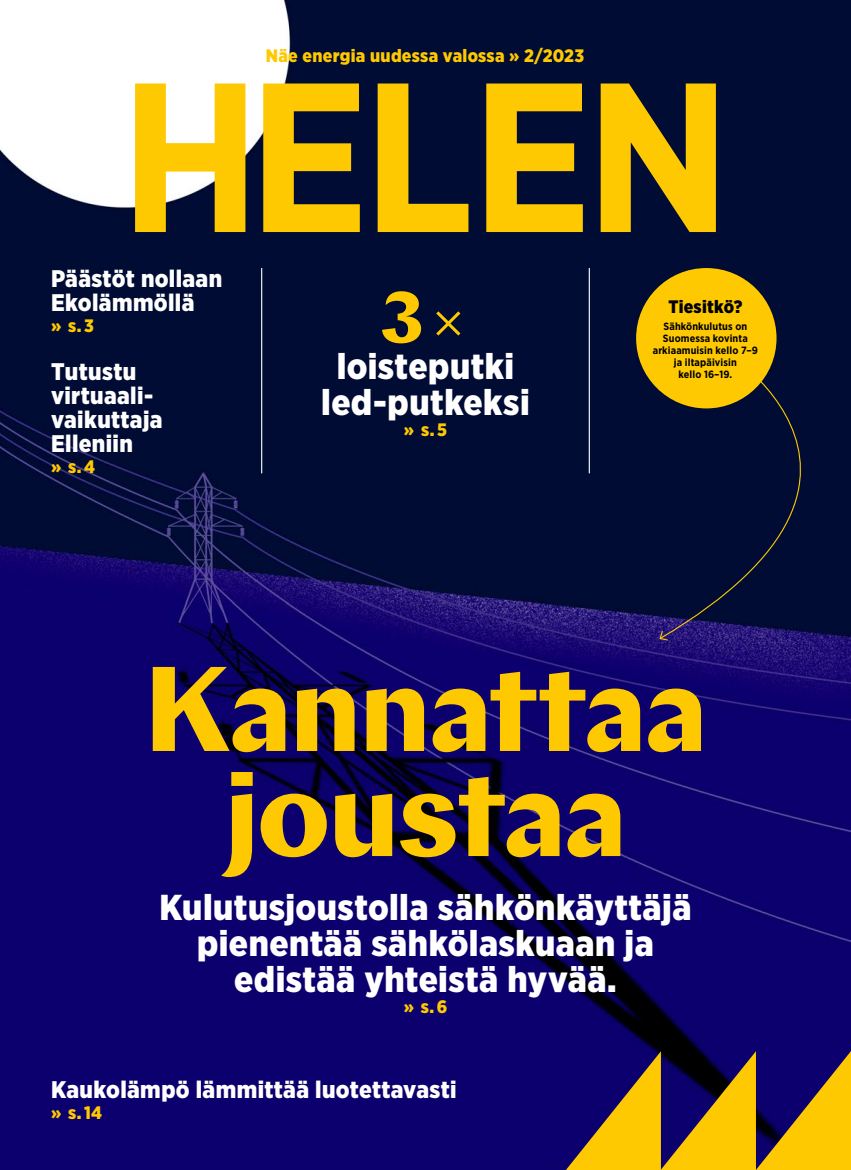
<style>
.page{position:relative;width:851px;height:1170px;background:#fff}
.page>*{position:absolute;margin:0;border:0;box-sizing:border-box;transform-origin:0 0}
._01_Otsikko_Chap{font:700 120px/105px "Chap";letter-spacing:-.015em;color:#fec900;text-align:center}
._01_Otsikko_Chap-2{font:700 72px "Chap";color:#fec900}
._02_Kansiotsikko{font:900 36px/36px "Gotham Narrow";letter-spacing:.01em;color:#fff;text-align:center}
._02_Kansiotsikko-2{font:900 24px/24px "Gotham Narrow";letter-spacing:.015em;color:#fff}
._01_Otsikko_Gotham_1{font:900 18px "Gotham Narrow";letter-spacing:.015em;color:#fec900}
._01_Otsikko_Gotham_1-2{font:900 18px "Gotham Narrow";letter-spacing:.01em;color:#000}
._09_Kuvateksti{font:700 10.5px/12px "Gotham Narrow";letter-spacing:.01em;color:#000;text-align:center}
.s1{font-weight:300}
</style>
<div class="page">
<img style="left:0;top:0;width:850px;height:1169px">
<svg style="left:135px;top:83px;width:580px;height:149px;background:#9c8323"></svg>
<div style="left:658px;top:337px;width:192px;height:303px;background:#000c34"></div>
<svg style="left:658px;top:629px;width:11px;height:12px"></svg>
<svg style="left:566px;top:1050px;width:284px;height:119px;background:#806132"></svg>
<hr style="left:261px;top:268px;width:1px;height:205px;background:#fff">
<hr style="left:588px;top:268px;width:1px;height:205px;background:#fff">
<div style="left:636px;top:268px;width:140px;height:140px;background:#fec900;border-radius:50%"></div>
<p class="_01_Otsikko_Gotham_1" style="left:266px;top:44px;width:320px">Näe energia uudessa valossa » 2/2023</p>
<p class="_02_Kansiotsikko-2" style="left:51px;top:266px;width:173px">Päästöt nollaan<br>Ekolämmöllä</p>
<p class="_01_Otsikko_Gotham_1" style="left:51px;top:314px;width:44px">» s. 3</p>
<p class="_02_Kansiotsikko-2" style="left:51px;top:359px;width:87px">Tutustu</p>
<p class="_02_Kansiotsikko-2" style="left:51px;top:383px;width:113px">virtuaali&shy;vaikuttaja<br>Elleniin</p>
<p class="_01_Otsikko_Gotham_1" style="left:51px;top:455px;width:46px">» s. 4</p>
<p class="_01_Otsikko_Chap-2" style="left:381px;top:271px;width:90px">3<span class="s1">×</span></p>
<p class="_02_Kansiotsikko" style="left:321px;top:347px;width:210px">loisteputki led-putkeksi</p>
<p class="_01_Otsikko_Gotham_1" style="left:404px;top:417px;width:44px">» s. 5</p>
<p class="_01_Otsikko_Gotham_1-2" style="left:668px;top:295px;width:76px">Tiesitkö?</p>
<p class="_09_Kuvateksti" style="left:652px;top:320px;width:107px">Sähkönkulutus on<br>Suomessa kovinta arkiaamuisin kello 7–9</p>
<p class="_09_Kuvateksti" style="left:674px;top:356px;width:64px">ja iltapäivisin</p>
<p class="_09_Kuvateksti" style="left:678px;top:368px;width:55px">kello 16–19.</p>
<p class="_01_Otsikko_Chap" style="left:144px;top:656px;width:564px">Kannattaa joustaa</p>
<p class="_02_Kansiotsikko" style="left:160px;top:888px;width:533px">Kulutusjoustolla sähkönkäyttäjä pienentää sähkölaskuaan ja edistää yhteistä hyvää.</p>
<p class="_01_Otsikko_Gotham_1" style="left:403px;top:994px;width:45px">» s. 6</p>
<p class="_02_Kansiotsikko-2" style="left:51px;top:1077px;width:407px">Kaukolämpö lämmittää luotettavasti</p>
<p class="_01_Otsikko_Gotham_1" style="left:51px;top:1101px;width:52px">» s. 14</p>
</div>
